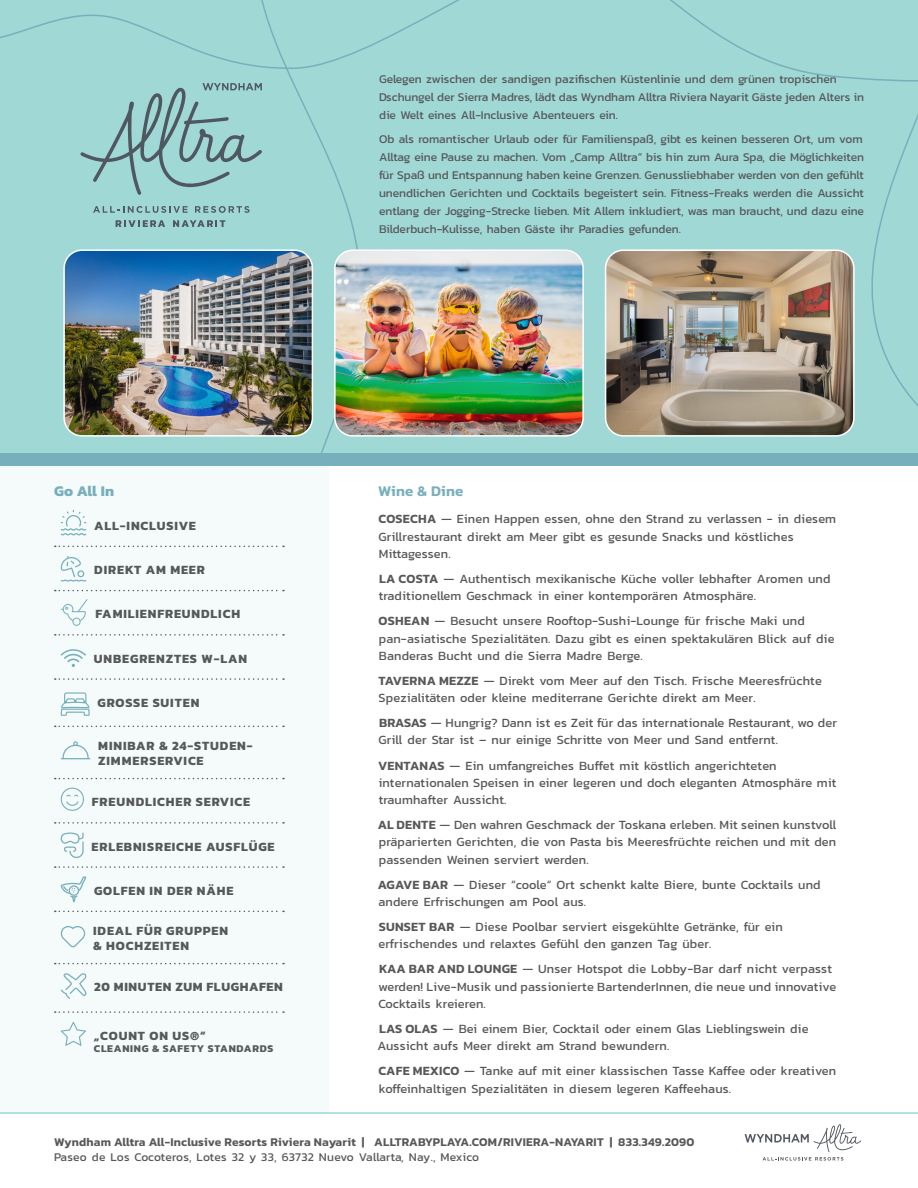
<style>
.page{position:relative;width:918px;height:1188px;background:#fff}
.page>*{position:absolute;margin:0;border:0;box-sizing:border-box;transform-origin:0 0}
.List{font:600 15px "Kanit";letter-spacing:.015em;color:#78afbc}
.List-2{font:700 15px "Kanit";letter-spacing:.005em;color:#78afbc}
.List-3{font:12.75px/17.2px "Kanit";letter-spacing:.01em;color:#57585a}
.The_Goods{font:700 12.75px/14.7px "Kanit";letter-spacing:.07em;color:#57585a}
.The_Goods-2{font:700 12.75px "Kanit";letter-spacing:.05em;color:#57585a}
.Top_Intro{font:12px/18px "Kanit";letter-spacing:-.005em;color:#57585a}
.List-4{font:600 12px/15px "Kanit";letter-spacing:.02em;color:#57585a}
.The_Goods-3{font:700 10.5px "Kanit";letter-spacing:.07em;color:#57585a}
.s1{font-weight:600}
.s2{font-weight:400}
</style>
<div class="page">
<div style="left:0;top:0;width:918px;height:453px;background:#a0d8d6"></div>
<svg style="left:80px;top:83px;width:182px;height:112px;background:#92c3c3"></svg>
<svg style="left:93px;top:206px;width:95px;height:7px"></svg>
<svg style="left:195px;top:206px;width:55px;height:7px"></svg>
<svg style="left:116px;top:220px;width:49px;height:7px"></svg>
<svg style="left:173px;top:220px;width:52px;height:7px"></svg>
<img style="left:64px;top:250px;width:248px;height:186px">
<div style="left:63px;top:249px;width:250px;height:188px;border:2px solid #fff;border-radius:18px"></div>
<img style="left:606px;top:250px;width:248px;height:186px">
<div style="left:605px;top:249px;width:250px;height:188px;border:2px solid #fff;border-radius:18px"></div>
<img style="left:335px;top:250px;width:248px;height:186px">
<div style="left:334px;top:249px;width:250px;height:188px;border:2px solid #fff;border-radius:18px"></div>
<div style="left:0;top:466px;width:329px;height:647px;background:#f4fbfa"></div>
<div style="left:0;top:453px;width:918px;height:13px;background:#78afbc"></div>
<svg style="left:55px;top:546px;width:229px;height:1px"></svg>
<svg style="left:55px;top:590px;width:229px;height:1px"></svg>
<svg style="left:55px;top:634px;width:229px;height:2px"></svg>
<svg style="left:55px;top:678px;width:229px;height:2px"></svg>
<svg style="left:55px;top:726px;width:229px;height:1px"></svg>
<svg style="left:55px;top:778px;width:229px;height:1px"></svg>
<svg style="left:55px;top:822px;width:229px;height:2px"></svg>
<svg style="left:55px;top:866px;width:229px;height:2px"></svg>
<svg style="left:55px;top:911px;width:229px;height:1px"></svg>
<svg style="left:55px;top:963px;width:229px;height:1px"></svg>
<svg style="left:55px;top:1011px;width:229px;height:2px"></svg>
<svg style="left:61px;top:510px;width:25px;height:26px"></svg>
<svg style="left:60px;top:556px;width:26px;height:26px"></svg>
<svg style="left:61px;top:599px;width:26px;height:27px"></svg>
<svg style="left:61px;top:649px;width:25px;height:18px"></svg>
<svg style="left:60px;top:692px;width:30px;height:24px"></svg>
<svg style="left:61px;top:741px;width:29px;height:18px"></svg>
<svg style="left:61px;top:788px;width:23px;height:23px"></svg>
<svg style="left:61px;top:832px;width:23px;height:26px"></svg>
<svg style="left:61px;top:876px;width:25px;height:26px"></svg>
<svg style="left:60px;top:926px;width:26px;height:22px"></svg>
<svg style="left:61px;top:973px;width:26px;height:26px"></svg>
<svg style="left:61px;top:1022px;width:25px;height:24px"></svg>
<hr style="left:0;top:1112px;width:918px;height:2px;background:#9dd8d9">
<svg style="left:745px;top:1124px;width:116px;height:37px"></svg>
<p class="Top_Intro" style="left:379px;top:69px;width:486px">Gelegen zwischen der sandigen pazifischen Küstenlinie und dem grünen tropischen<br>Dschungel der Sierra Madres, lädt das Wyndham Alltra Riviera Nayarit Gäste jeden Alters in die Welt eines All-Inclusive Abenteuers ein.</p>
<p class="Top_Intro" style="left:379px;top:130px;width:486px;text-align:justify">Ob als romantischer Urlaub oder für Familienspaß, gibt es keinen besseren Ort, um vom Alltag eine Pause zu machen. Vom „Camp Alltra“ bis hin zum Aura Spa, die Möglichkeiten für Spaß und Entspannung haben keine Grenzen. Genussliebhaber werden von den gefühlt unendlichen Gerichten und Cocktails begeistert sein. Fitness-Freaks werden die Aussicht entlang der Jogging-Strecke lieben. Mit Allem inkludiert, was man braucht, und dazu eine Bilderbuch-Kulisse, haben Gäste ihr Paradies gefunden.</p>
<p class="List-2" style="left:54px;top:479px;width:62px">Go All In</p>
<p class="The_Goods" style="left:94px;top:518px;width:103px">ALL-INCLUSIVE</p>
<p class="The_Goods" style="left:94px;top:562px;width:112px">DIREKT AM MEER</p>
<p class="The_Goods" style="left:95px;top:606px;width:146px">FAMILIENFREUNDLICH</p>
<p class="The_Goods" style="left:94px;top:651px;width:155px">UNBEGRENZTES W-LAN</p>
<p class="The_Goods" style="left:98px;top:695px;width:103px">GROSSE SUITEN</p>
<p class="The_Goods" style="left:98px;top:738px;width:156px">MINIBAR &amp; 24-STUDEN-<br>ZIMMERSERVICE</p>
<p class="The_Goods" style="left:92px;top:794px;width:160px">FREUNDLICHER SERVICE</p>
<p class="The_Goods" style="left:92px;top:839px;width:185px">ERLEBNISREICHE AUSFLÜGE</p>
<p class="The_Goods" style="left:94px;top:883px;width:141px">GOLFEN IN DER NÄHE</p>
<p class="The_Goods" style="left:93px;top:923px;width:136px">IDEAL FÜR GRUPPEN &amp; HOCHZEITEN</p>
<p class="The_Goods-2" style="left:94px;top:977px;width:190px">20 MINUTEN ZUM FLUGHAFEN</p>
<p class="The_Goods" style="left:94px;top:1028px;width:113px">„COUNT ON US®“</p>
<p class="The_Goods-3" style="left:94px;top:1040px;width:181px">CLEANING &amp; SAFETY STANDARDS</p>
<p class="List" style="left:378px;top:479px;width:87px">Wine &amp; Dine</p>
<p class="List-3" style="left:378px;top:510px;width:459px"><span class="s1">COSECHA</span> — Einen Happen essen, ohne den Strand zu verlassen - in diesem<br>Grillrestaurant direkt am Meer gibt es gesunde Snacks und köstliches<br>Mittagessen.</p>
<p class="List-3" style="left:379px;top:570px;width:453px"><span class="s1">LA COSTA</span> — Authentisch mexikanische Küche voller lebhafter Aromen und traditionellem Geschmack in einer kontemporären Atmosphäre.</p>
<p class="List-3" style="left:379px;top:612px;width:457px"><span class="s1">OSHEAN</span> — Besucht unsere Rooftop-Sushi-Lounge für frische Maki und pan-asiatische Spezialitäten. Dazu gibt es einen spektakulären Blick auf die<br>Banderas Bucht und die Sierra Madre Berge.</p>
<p class="List-3" style="left:378px;top:672px;width:445px"><span class="s1">TAVERNA MEZZE</span> — Direkt vom Meer auf den Tisch. Frische Meeresfrüchte<br>Spezialitäten oder kleine mediterrane Gerichte direkt am Meer.</p>
<p class="List-3" style="left:378px;top:714px;width:460px"><span class="s1">BRASAS</span> — Hungrig? Dann ist es Zeit für das internationale Restaurant, wo der<br>Grill der Star ist – nur einige Schritte von Meer und Sand entfernt.</p>
<p class="List-3" style="left:378px;top:756px;width:460px"><span class="s1">VENTANAS</span> — Ein umfangreiches Buffet mit köstlich angerichteten internationalen Speisen in einer legeren und doch eleganten Atmosphäre mit traumhafter Aussicht.</p>
<p class="List-3" style="left:378px;top:816px;width:460px;text-align:justify"><span class="s1">AL DENTE</span> — Den wahren Geschmack der Toskana erleben. Mit seinen kunstvoll präparierten Gerichten, die von Pasta bis Meeresfrüchte reichen und mit den passenden Weinen serviert werden.</p>
<p class="List-3" style="left:378px;top:876px;width:444px"><span class="s1">AGAVE BAR</span> — Dieser “coole“ Ort schenkt kalte Biere, bunte Cocktails und andere Erfrischungen am Pool aus.</p>
<p class="List-3" style="left:378px;top:918px;width:406px"><span class="s1">SUNSET BAR</span> — Diese Poolbar serviert eisgekühlte Getränke, für ein erfrischendes und relaxtes Gefühl den ganzen Tag über.</p>
<p class="List-3" style="left:378px;top:960px;width:459px"><span class="s1">KAA BAR AND LOUNGE</span> — Unser Hotspot die Lobby-Bar darf nicht verpasst werden! Live-Musik und passionierte BartenderInnen, die neue und innovative<br>Cocktails kreieren.</p>
<p class="List-3" style="left:378px;top:1020px;width:433px"><span class="s1">LAS OLAS</span> — Bei einem Bier, Cocktail oder einem Glas Lieblingswein die<br>Aussicht aufs Meer direkt am Strand bewundern.</p>
<p class="List-3" style="left:379px;top:1062px;width:459px"><span class="s1">CAFE MEXICO</span> — Tanke auf mit einer klassischen Tasse Kaffee oder kreativen koffeinhaltigen Spezialitäten in diesem legeren Kaffeehaus.</p>
<p class="List-4" style="left:54px;top:1134px;width:642px">Wyndham Alltra All-Inclusive Resorts Riviera Nayarit | ALLTRABYPLAYA.COM/RIVIERA-NAYARIT | 833.349.2090<br><span class="s2">Paseo de Los Cocoteros, Lotes 32 y 33, 63732 Nuevo Vallarta, Nay., Mexico</span></p>
</div>
